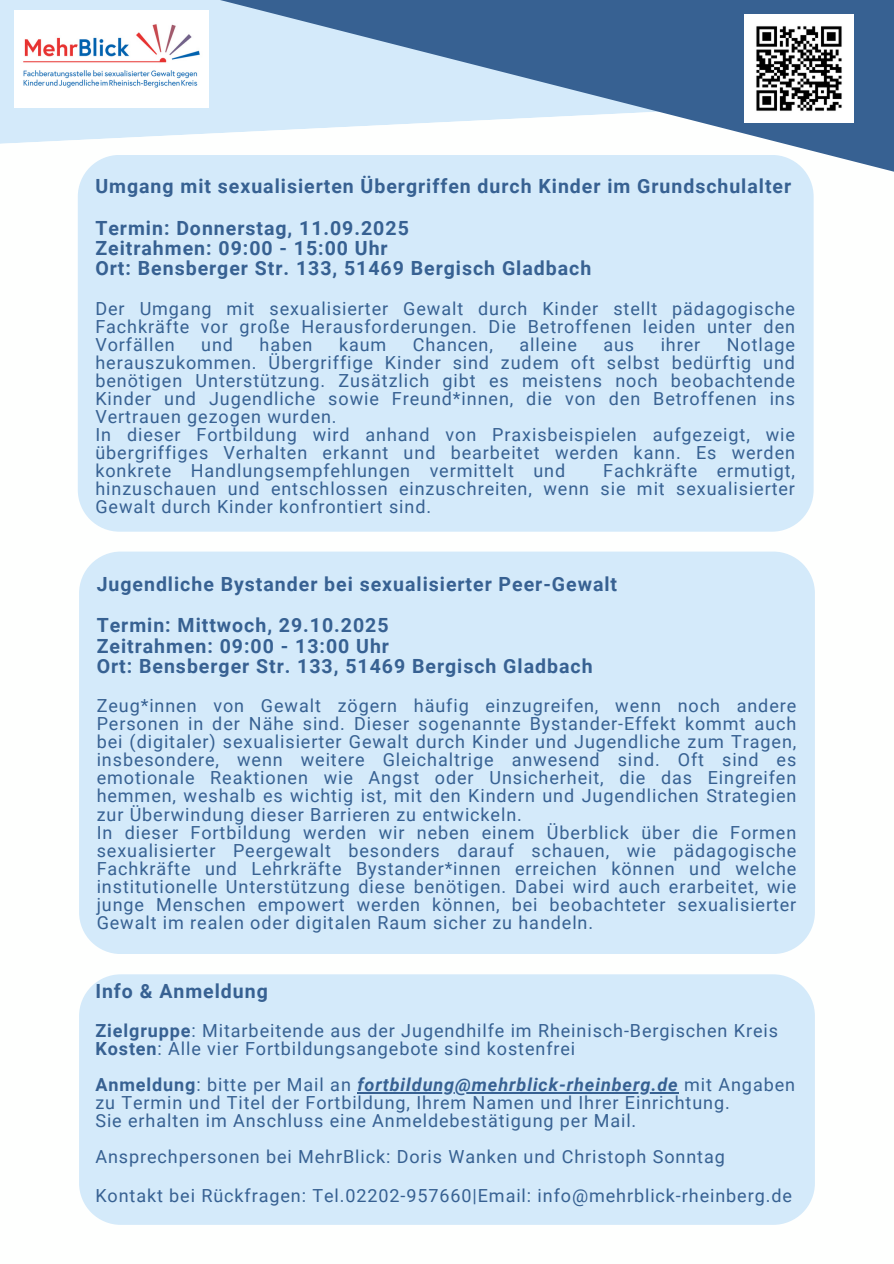
<style>
.page{position:relative;width:894px;height:1264px;background:#fff}
.page>*{position:absolute;margin:0;border:0;box-sizing:border-box;transform-origin:0 0}
.t1{font:700 19.5px/20.2px "Roboto";letter-spacing:.05em;color:#376192}
.t2{font:18px/18px "Roboto";letter-spacing:.05em;color:#376192;text-align:justify}
.t3{font:italic 700 18px "Roboto";letter-spacing:.05em;color:#376192}
.s1{font-weight:700}
.s2{font-style:normal}
.s3{font-weight:400;font-style:normal}
</style>
<div class="page">
<div style="left:0;top:0;width:71px;height:144px;background:#d4eafa"></div>
<svg style="left:71px;top:0;width:822px;height:172px"></svg>
<img style="left:744px;top:14px;width:108px;height:108px">
<div style="left:78px;top:155px;width:735px;height:376px;background:#d4eafa"></div>
<div style="left:79px;top:974px;width:735px;height:250px;background:#d4eafa"></div>
<div style="left:79px;top:551px;width:735px;height:403px;background:#d4eafa"></div>
<img style="left:15px;top:11px;width:194px;height:97px">
<hr style="left:357px;top:1092px;width:321px;height:1px;background:#376192">
<p class="t1" style="left:95px;top:176px;width:697px">Umgang mit sexualisierten Übergriffen durch Kinder im Grundschulalter</p>
<p class="t1" style="left:95px;top:218px;width:497px">Termin: Donnerstag, 11.09.2025<br>Zeitrahmen: 09:00 - 15:00 Uhr<br>Ort: Bensberger Str. 133, 51469 Bergisch Gladbach</p>
<h1 class="t2" style="left:95px;top:299px;width:701px">Der Umgang mit sexualisierter Gewalt durch Kinder stellt pädagogische Fachkräfte vor große Herausforderungen. Die Betroffenen leiden unter den Vorfällen</h1>
<h1 class="t2" style="left:95px;top:335px;width:701px;text-indent:631px">Notlage herauszukommen. Übergriffige Kinder sind zudem oft selbst bedürftig und benötigen Unterstützung. Zusätzlich gibt es meistens noch beobachtende Kinder und Jugendliche sowie Freund*innen, die von den Betroffenen ins Vertrauen gezogen wurden.</h1>
<h1 class="t2" style="left:95px;top:425px;width:701px">In dieser Fortbildung wird anhand von Praxisbeispielen aufgezeigt, wie übergriffiges Verhalten erkannt und bearbeitet werden kann. Es werden konkrete Handlungsempfehlungen vermittelt und</h1>
<h1 class="t2" style="left:201px;top:335px;width:33px">und</h1>
<h1 class="t2" style="left:259px;top:335px;width:54px">haben</h1>
<h1 class="t2" style="left:339px;top:335px;width:49px">kaum</h1>
<h1 class="t2" style="left:413px;top:335px;width:82px">Chancen,</h1>
<h1 class="t2" style="left:519px;top:335px;width:59px">alleine</h1>
<h1 class="t2" style="left:603px;top:335px;width:32px">aus</h1>
<h1 class="t2" style="left:660px;top:335px;width:41px">ihrer</h1>
<h1 class="t2" style="left:95px;top:461px;width:701px;text-indent:507px">Fachkräfte ermutigt, hinzuschauen und entschlossen einzuschreiten, wenn sie mit sexualisierter Gewalt durch Kinder konfrontiert sind.</h1>
<h1 class="t1" style="left:97px;top:574px;width:522px">Jugendliche Bystander bei sexualisierter Peer-Gewalt</h1>
<p class="t1" style="left:97px;top:615px;width:497px">Termin: Mittwoch, 29.10.2025<br>Zeitrahmen: 09:00 - 13:00 Uhr<br>Ort: Bensberger Str. 133, 51469 Bergisch Gladbach</p>
<p class="t2" style="left:97px;top:697px;width:701px">Zeug*innen von Gewalt zögern häufig einzugreifen, wenn noch andere Personen in der Nähe sind. Dieser sogenannte Bystander-Effekt kommt auch bei (digitaler) sexualisierter Gewalt durch Kinder und Jugendliche zum Tragen, insbesondere, wenn weitere Gleichaltrige anwesend sind. Oft sind es emotionale Reaktionen wie Angst oder Unsicherheit, die das Eingreifen hemmen, weshalb es wichtig ist, mit den Kindern und Jugendlichen Strategien zur Überwindung dieser Barrieren zu entwickeln.</p>
<p class="t2" style="left:97px;top:823px;width:701px">In dieser Fortbildung werden wir neben einem Überblick über die Formen sexualisierter Peergewalt besonders darauf schauen, wie pädagogische Fachkräfte und Lehrkräfte Bystander*innen erreichen können und welche institutionelle Unterstützung diese benötigen. Dabei wird auch erarbeitet, wie junge Menschen empowert werden können, bei beobachteter sexualisierter Gewalt im realen oder digitalen Raum sicher zu handeln.</p>
<p class="t1" style="left:95px;top:980px;width:174px">Info &amp; Anmeldung</p>
<p class="t2" style="left:95px;top:1021px;width:684px"><span class="s1">Zielgruppe</span>: Mitarbeitende aus der Jugendhilfe im Rheinisch-Bergischen Kreis</p>
<h1 class="t2" style="left:95px;top:1040px;width:481px"><span class="s1">Kosten</span>: Alle vier Fortbildungsangebote sind kostenfrei</h1>
<h1 class="t3" style="left:95px;top:1074px;width:701px"><span class="s2">Anmeldung</span><span class="s3">: bitte per Mail an</span> fortbildung@mehrblick-rheinberg.de <span class="s3">mit Angaben</span></h1>
<p class="t2" style="left:95px;top:1094px;width:635px">zu Termin und Titel der Fortbildung, Ihrem Namen und Ihrer Einrichtung.<br>Sie erhalten im Anschluss eine Anmeldebestätigung per Mail.</p>
<p class="t2" style="left:95px;top:1148px;width:630px">Ansprechpersonen bei MehrBlick: Doris Wanken und Christoph Sonntag</p>
<p class="t2" style="left:95px;top:1186px;width:697px">Kontakt bei Rückfragen: Tel.02202-957660|Email: info@mehrblick-rheinberg.de</p>
</div>
